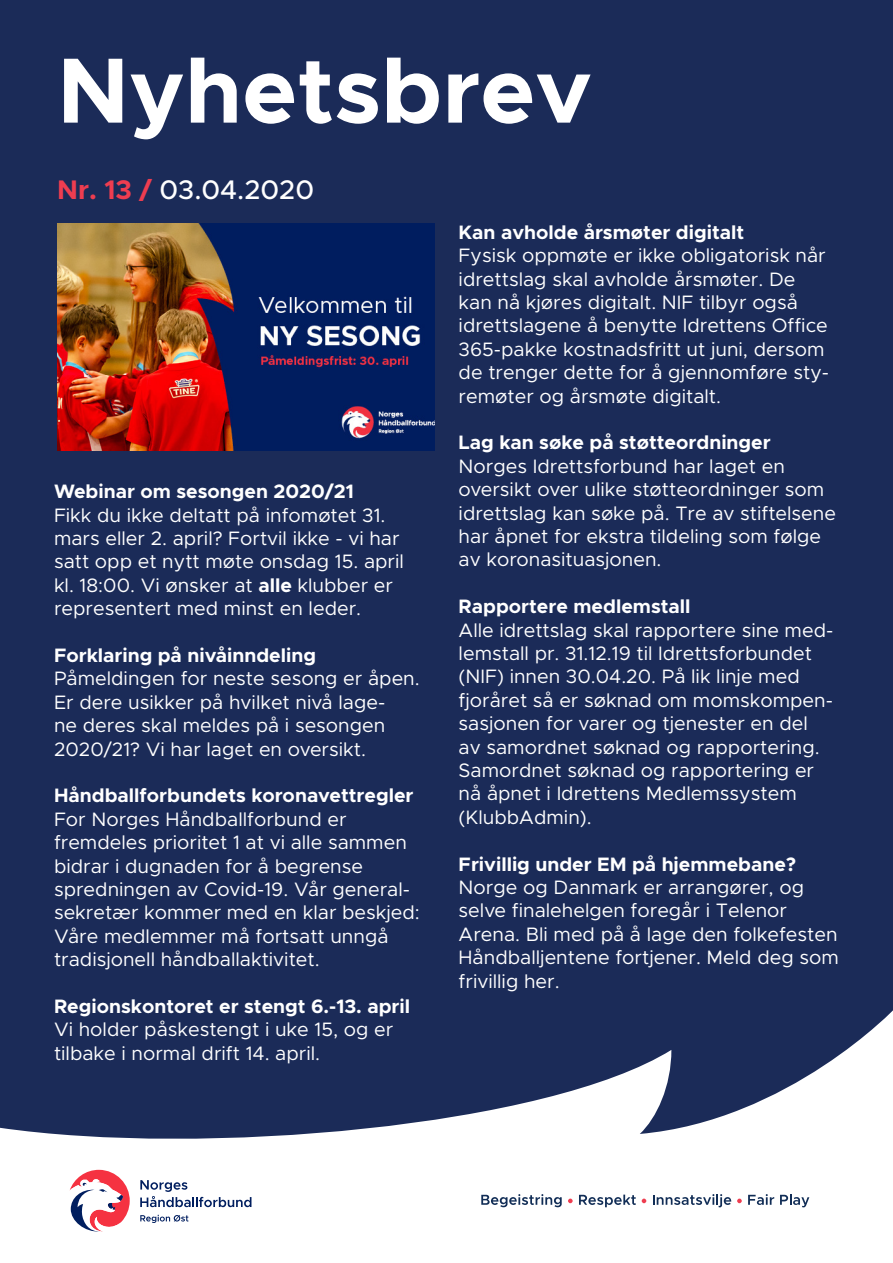
<style>
.page{position:relative;width:893px;height:1263px;background:#fff}
.page>*{position:absolute;margin:0;border:0;box-sizing:border-box;transform-origin:0 0}
.Overskrift{font:700 93px "Metropolis";color:#fff}
.Overskrift-2{font:500 27px "Metropolis";color:#fff}
.t1{font:19.5px/23.4px "Metropolis";color:#fff}
.t2{font:700 19.5px "Metropolis";color:#fff}
.s1{font-weight:700;color:#ee3d50}
.s2{font-weight:700}
</style>
<div class="page">
<div style="left:0;top:0;width:893px;height:1140px;background:#1b2b58"></div>
<svg style="left:0;top:1010px;width:893px;height:130px"></svg>
<svg style="left:140px;top:1215px;width:49px;height:8px"></svg>
<svg style="left:140px;top:1180px;width:111px;height:27px"></svg>
<svg style="left:69px;top:1170px;width:61px;height:62px"></svg>
<svg style="left:481px;top:1194px;width:81px;height:13px"></svg>
<svg style="left:568px;top:1198px;width:5px;height:5px"></svg>
<svg style="left:579px;top:1194px;width:57px;height:13px"></svg>
<svg style="left:642px;top:1198px;width:4px;height:5px"></svg>
<svg style="left:653px;top:1194px;width:78px;height:13px"></svg>
<svg style="left:737px;top:1198px;width:5px;height:5px"></svg>
<svg style="left:748px;top:1194px;width:26px;height:11px"></svg>
<svg style="left:780px;top:1194px;width:29px;height:13px"></svg>
<img style="left:57px;top:223px;width:377px;height:228px">
<p class="Overskrift" style="left:57px;top:32px;width:536px">Nyhetsbrev</p>
<p class="Overskrift-2" style="left:57px;top:173px;width:258px"><span class="s1">Nr. 13 /</span> 03.04.2020</p>
<p class="t2" style="left:54px;top:479px;width:301px">Webinar om sesongen 2020/21</p>
<p class="t1" style="left:54px;top:503px;width:351px">Fikk du ikke deltatt på infomøtet 31. mars eller 2. april? Fortvil ikke - vi har satt opp et nytt møte onsdag 15. april</p>
<p class="t1" style="left:54px;top:573px;width:340px">kl. 18:00. Vi ønsker at <span class="s2">alle</span> klubber er</p>
<p class="t1" style="left:54px;top:597px;width:309px">representert med minst en leder.</p>
<p class="t2" style="left:54px;top:643px;width:264px">Forklaring på nivåinndeling</p>
<p class="t1" style="left:54px;top:667px;width:367px">Påmeldingen for neste sesong er åpen.<br>Er dere usikker på hvilket nivå lage-<br>ne deres skal meldes på i sesongen 2020/21? Vi har laget en oversikt.</p>
<p class="t2" style="left:54px;top:783px;width:361px">Håndballforbundets koronavettregler</p>
<p class="t1" style="left:54px;top:807px;width:294px">For Norges Håndballforbund er</p>
<p class="t1" style="left:54px;top:831px;width:354px">fremdeles prioritet 1 at vi alle sammen bidrar i dugnaden for å begrense</p>
<p class="t1" style="left:54px;top:877px;width:367px">spredningen av Covid-19. Vår general&shy;sekretær kommer med en klar beskjed:<br>Våre medlemmer må fortsatt unngå tradisjonell håndballaktivitet.</p>
<p class="t2" style="left:54px;top:994px;width:358px">Regionskontoret er stengt 6.-13. april</p>
<p class="t1" style="left:54px;top:1018px;width:341px">Vi holder påskestengt i uke 15, og er tilbake i normal drift 14. april.</p>
<p class="t2" style="left:459px;top:220px;width:287px">Kan avholde årsmøter digitalt</p>
<p class="t1" style="left:459px;top:244px;width:372px">Fysisk oppmøte er ikke obligatorisk når idrettslag skal avholde årsmøter. De kan nå kjøres digitalt. NIF tilbyr også idrettslagene å benytte Idrettens Office 365-pakke kostnadsfritt ut juni, dersom de trenger dette for å gjennomføre sty&shy;remøter og årsmøte digitalt.</p>
<p class="t1" style="left:459px;top:431px;width:379px"><span class="s2">Lag kan søke på støtteordninger </span>Norges Idrettsforbund har laget en oversikt over ulike støtteordninger som idrettslag kan søke på. Tre av stiftelsene har åpnet for ekstra tildeling som følge av koronasituasjonen.</p>
<p class="t2" style="left:459px;top:594px;width:233px">Rapportere medlemstall</p>
<p class="t1" style="left:459px;top:618px;width:376px">Alle idrettslag skal rapportere sine med&shy;lemstall pr. 31.12.19 til Idrettsforbundet (NIF) innen 30.04.20. På lik linje med fjoråret så er søknad om momskompen&shy;sasjonen for varer og tjenester en del av samordnet søknad og rapportering.<br>Samordnet søknad og rapportering er nå åpnet i Idrettens Medlemssystem (KlubbAdmin).</p>
<p class="t1" style="left:459px;top:852px;width:382px"><span class="s2">Frivillig under EM på hjemmebane?<br></span>Norge og Danmark er arrangører, og selve finalehelgen foregår i Telenor Arena. Bli med på å lage den folkefesten Håndballjentene fortjener. Meld deg som frivillig her.</p>
</div>
